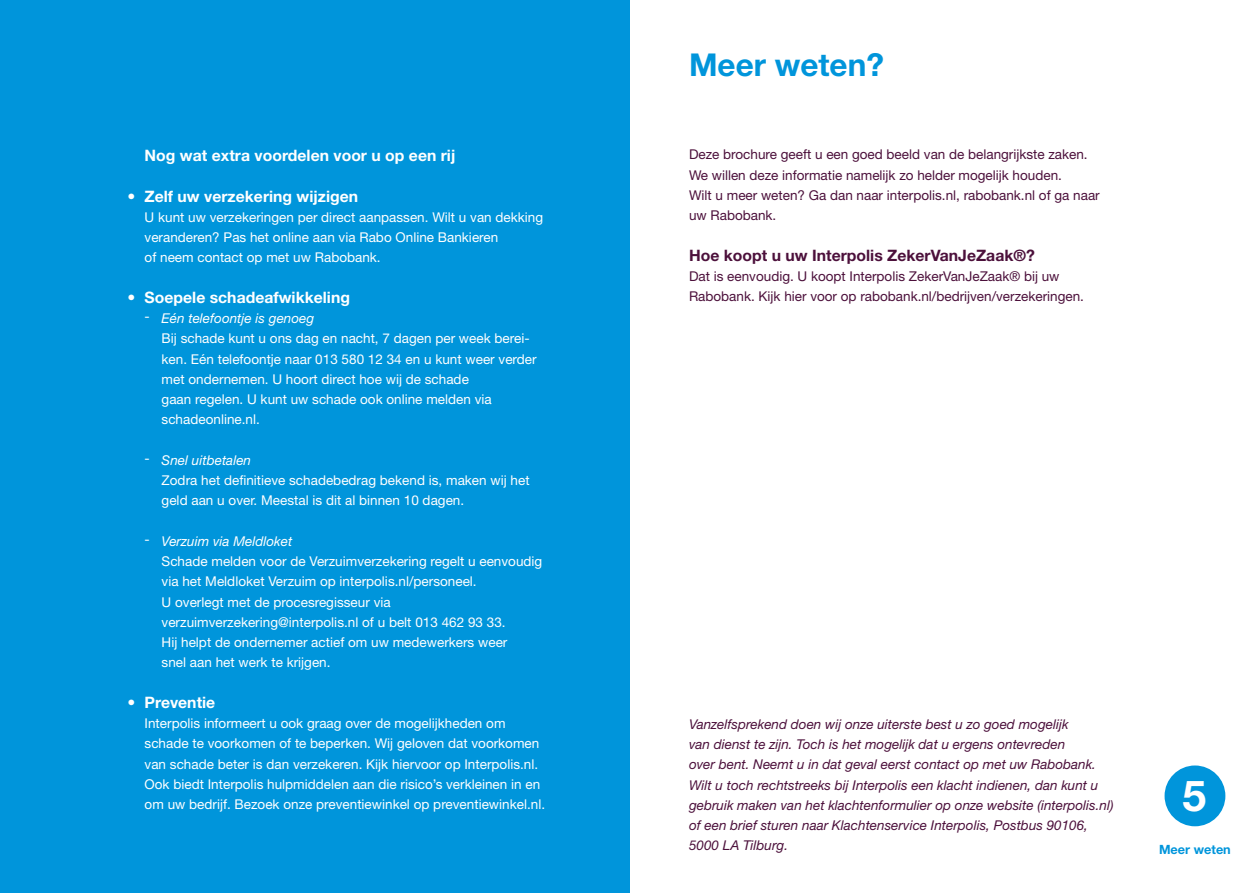
<style>
.page{position:relative;width:1259px;height:893px;background:#fff}
.page>*{position:absolute;margin:0;border:0;box-sizing:border-box;transform-origin:0 0}
.t1{font:700 42.75px "Helvetica Neue";color:#fff}
.t2{font:700 31.5px "Helvetica Neue";color:#0095db}
.t3{font:700 15.75px "Helvetica Neue";color:#fff}
.t4{font:700 15.75px "Helvetica Neue";color:#4c103b}
.t5{font:13.5px/20.2px "Helvetica Neue";color:#fff}
.t6{font:italic 13.5px/20.2px "Helvetica Neue";color:#4c103b}
.t7{font:13.5px/20.2px "Helvetica Neue";color:#4c103b}
.t8{font:700 12.75px "Helvetica Neue";color:#0095db}
.s1{font-style:italic}
</style>
<div class="page">
<div style="left:0;top:0;width:629px;height:893px;background:#0095db"></div>
<div style="left:1164px;top:765px;width:61px;height:61px;background:#0095db;border-radius:50%"></div>
<p class="t3" style="left:145px;top:146px;width:312px">Nog wat extra voordelen voor u op een rij</p>
<p class="t3" style="left:128px;top:186px;width:232px">• Zelf uw verzekering wijzigen</p>
<p class="t5" style="left:145px;top:207px;width:400px">U kunt uw verzekeringen per direct aanpassen. Wilt u van dekking veranderen? Pas het online aan via Rabo Online Bankieren<br>of neem contact op met uw Rabobank.</p>
<p class="t3" style="left:128px;top:288px;width:224px">• Soepele schadeafwikkeling</p>
<p class="t5" style="left:162px;top:308px;width:376px;text-indent:-17px">- <span class="s1">Eén telefoontje is genoeg<br></span>Bij schade kunt u ons dag en nacht, 7 dagen per week berei&shy;ken. Eén telefoontje naar 013 580 12 34 en u kunt weer verder met ondernemen. U hoort direct hoe wij de schade<br>gaan regelen. U kunt uw schade ook online melden via schadeonline.nl.</p>
<p class="t5" style="left:162px;top:450px;width:369px;text-indent:-17px">- <span class="s1">Snel uitbetalen<br></span>Zodra het definitieve schadebedrag bekend is, maken wij het geld aan u over. Meestal is dit al binnen 10 dagen.</p>
<p class="t5" style="left:162px;top:531px;width:382px;text-indent:-17px">- <span class="s1">Verzuim via Meldloket<br></span>Schade melden voor de Verzuimverzekering regelt u eenvoudig via het Meldloket Verzuim op interpolis.nl/personeel.<br>U overlegt met de procesregisseur via verzuimverzekering@interpolis.nl of u belt 013 462 93 33.<br>Hij helpt de ondernemer actief om uw medewerkers weer<br>snel aan het werk te krijgen.</p>
<p class="t3" style="left:128px;top:693px;width:89px">• Preventie</p>
<p class="t5" style="left:145px;top:713px;width:402px">Interpolis informeert u ook graag over de mogelijkheden om schade te voorkomen of te beperken. Wij geloven dat voorkomen van schade beter is dan verzekeren. Kijk hiervoor op Interpolis.nl.<br>Ook biedt Interpolis hulpmiddelen aan die risico’s verkleinen in en om uw bedrijf. Bezoek onze preventiewinkel op preventiewinkel.nl.</p>
<h2 class="t2" style="left:689px;top:45px;width:196px">Meer weten?</h2>
<p class="t7" style="left:689px;top:144px;width:412px">Deze brochure geeft u een goed beeld van de belangrijkste zaken.<br>We willen deze informatie namelijk zo helder mogelijk houden.<br>Wilt u meer weten? Ga dan naar interpolis.nl, rabobank.nl of ga naar uw Rabobank.</p>
<p class="t4" style="left:689px;top:245px;width:347px">Hoe koopt u uw Interpolis ZekerVanJeZaak®?</p>
<p class="t7" style="left:689px;top:266px;width:396px">Dat is eenvoudig. U koopt Interpolis ZekerVanJeZaak® bij uw<br>Rabobank. Kijk hier voor op rabobank.nl/bedrijven/verzekeringen.</p>
<p class="t6" style="left:689px;top:714px;width:426px">Vanzelfsprekend doen wij onze uiterste best u zo goed mogelijk<br>van dienst te zijn. Toch is het mogelijk dat u ergens ontevreden<br>over bent. Neemt u in dat geval eerst contact op met uw Rabobank.<br>Wilt u toch rechtstreeks bij Interpolis een klacht indienen, dan kunt u gebruik maken van het klachtenformulier op onze website (interpolis.nl) of een brief sturen naar Klachtenservice Interpolis, Postbus 90106, 5000 LA Tilburg.</p>
<h1 class="t1" style="left:1182px;top:769px;width:25px">5</h1>
<p class="t8" style="left:1159px;top:842px;width:73px">Meer weten</p>
</div>
